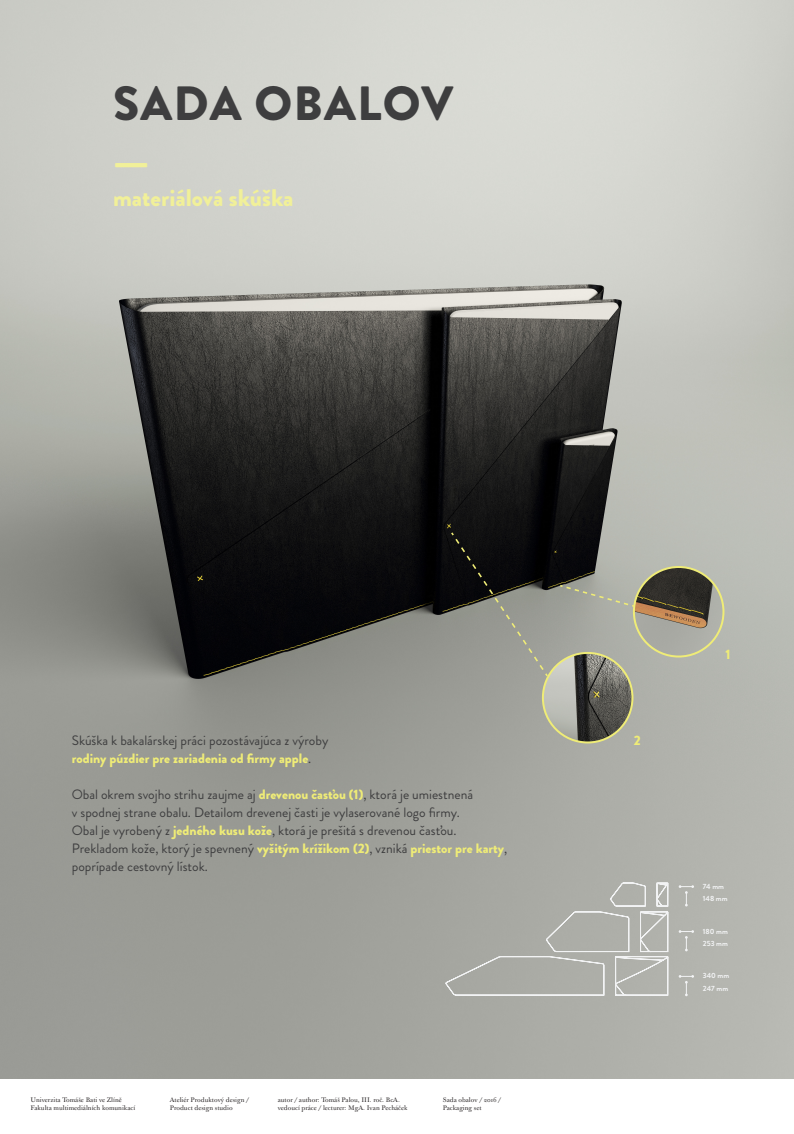
<style>
.page{position:relative;width:794px;height:1134px;background:#fff}
.page>*{position:absolute;margin:0;border:0;box-sizing:border-box;transform-origin:0 0}
.t1{font:900 48px "Brandon Grotesque";letter-spacing:.025em;color:#3e3e3f}
.t2{font:900 48px "Brandon Grotesque";color:#f1f099}
.t3{font:900 24px "Brandon Grotesque";color:#f1f099}
.t4{font:13.6px/18px "Brandon Grotesque";color:#3e3e3f}
.t5{font:900 13.6px "Brandon Grotesque";color:#efec77}
.t6{font:700 7.48px/12.2px "Brandon Grotesque";color:#f2f3f4}
.t7{font:6.4px/7.7px "J Baskerville";color:#231f20}
.s1{font-weight:900;color:#efec77}
</style>
<div class="page">
<img style="left:0;top:0;width:794px;height:1079px">
<svg style="left:678px;top:885px;width:16px;height:21px"></svg>
<svg style="left:678px;top:930px;width:16px;height:21px"></svg>
<svg style="left:678px;top:975px;width:16px;height:21px"></svg>
<img style="left:634px;top:567px;width:89px;height:89px;border-radius:45px">
<div style="left:633px;top:566px;width:91px;height:91px;border:2px solid #efec77;border-radius:50%"></div>
<svg style="left:444px;top:195px;width:225px;height:801px;background:#868682"></svg>
<h1 class="t1" style="left:113px;top:69px;width:342px">SADA OBALOV</h1>
<h1 class="t2" style="left:113px;top:127px;width:38px">—</h1>
<h2 class="t3" style="left:113px;top:181px;width:182px">materiálová skúška</h2>
<p class="t4" style="left:72px;top:731px;width:258px">Skúška k bakalárskej práci pozostávajúca z výroby <span class="s1">rodiny púzdier pre zariadenia od firmy apple</span>.</p>
<p class="t4" style="left:72px;top:785px;width:437px">Obal okrem svojho strihu zaujme aj <span class="s1">drevenou časťou (1)</span>, ktorá je umiestnená<br>v spodnej strane obalu. Detailom drevenej časti je vylaserované logo firmy.<br>Obal je vyrobený z <span class="s1">jedného kusu kože</span>, ktorá je prešitá s drevenou časťou.<br>Prekladom kože, ktorý je spevnený <span class="s1">vyšitým krížikom (2)</span>, vzniká <span class="s1">priestor pre karty</span>, poprípade cestovný lístok.</p>
<p class="t7" style="left:30px;top:1097px;width:106px">Univerzita Tomáše Bati ve Zlíně<br>Fakulta multimediálních komunikací</p>
<p class="t7" style="left:170px;top:1097px;width:81px">Ateliér Produktový design /<br>Product design studio</p>
<p class="t7" style="left:278px;top:1096px;width:131px">autor / author: Tomáš Palou, III. roč. BcA. vedoucí práce / lecturer: MgA. Ivan Pecháček</p>
<p class="t7" style="left:443px;top:1097px;width:60px">Sada obalov / 2016 /<br>Packaging set</p>
<p class="t5" style="left:634px;top:730px;width:8px">2</p>
<p class="t5" style="left:725px;top:644px;width:7px">1</p>
<p class="t6" style="left:703px;top:880px;width:26px">74 mm<br>148 mm</p>
<p class="t6" style="left:703px;top:925px;width:27px">180 mm<br>253 mm</p>
<p class="t6" style="left:703px;top:970px;width:28px">340 mm<br>247 mm</p>
</div>
